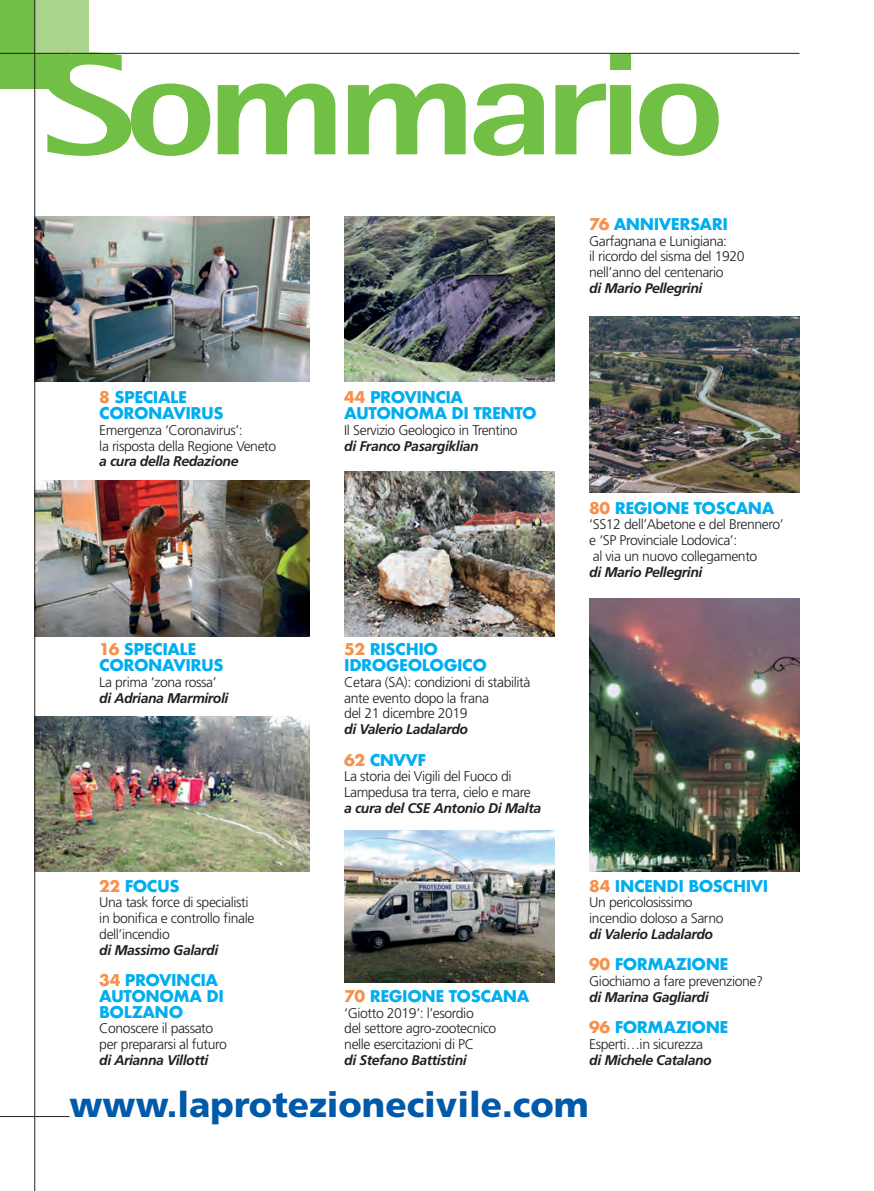
<style>
.page{position:relative;width:874px;height:1191px;background:#fff}
.page>*{position:absolute;margin:0;border:0;box-sizing:border-box;transform-origin:0 0}
.t1{font:800 145.25px "Rotis Sans Serif";letter-spacing:-.07em;color:#71bf44;scale:1.3 1}
.t2{font:900 35px "Frutiger";color:#0159a9}
.t3{font:700 15.75px/15.8px "Futura";letter-spacing:-.03em;color:#00aeef}
.t4{font:300 14px/15.8px "Frutiger";letter-spacing:-.03em;color:#231f20}
.t5{font:italic 700 14px "Frutiger";letter-spacing:-.03em;color:#231f20}
.s1{color:#f6914d}
</style>
<div class="page">
<img style="left:35px;top:217px;width:274px;height:165px">
<img style="left:35px;top:481px;width:274px;height:155px">
<img style="left:35px;top:716px;width:274px;height:155px">
<div style="left:0;top:0;width:69px;height:88px;background:#71bf44"></div>
<hr style="left:0;top:1116px;width:69px;height:1px;background:#231f20">
<div style="left:35px;top:0;width:53px;height:54px;background:#aad489"></div>
<hr style="left:34px;top:0;width:1px;height:1191px;background:#231f20">
<hr style="left:0;top:53px;width:799px;height:1px;background:#231f20">
<img style="left:344px;top:217px;width:210px;height:165px">
<img style="left:344px;top:471px;width:210px;height:165px">
<img style="left:344px;top:830px;width:210px;height:152px">
<img style="left:589px;top:316px;width:210px;height:176px">
<img style="left:589px;top:599px;width:210px;height:272px">
<h1 class="t1" style="left:38px;top:13px;width:530px">Sommario</h1>
<p class="t3" style="left:99px;top:389px;width:126px"><span class="s1">8</span> SPECIALE<br>CORONAVIRUS</p>
<p class="t4" style="left:99px;top:422px;width:178px">Emergenza ‘Coronavirus’:<br>la risposta della Regione Veneto</p>
<p class="t5" style="left:99px;top:453px;width:141px">a cura della Redazione</p>
<p class="t3" style="left:99px;top:641px;width:126px"><span class="s1">16</span> SPECIALE<br>CORONAVIRUS</p>
<p class="t4" style="left:99px;top:674px;width:119px">La prima ‘zona rossa’</p>
<p class="t5" style="left:99px;top:689px;width:130px">di Adriana Marmiroli</p>
<p class="t3" style="left:99px;top:878px;width:82px"><span class="s1">22</span> FOCUS</p>
<p class="t4" style="left:99px;top:894px;width:156px">Una task force di specialisti in bonifica e controllo finale dell’incendio</p>
<p class="t5" style="left:99px;top:941px;width:120px">di Massimo Galardi</p>
<p class="t3" style="left:99px;top:972px;width:126px"><span class="s1">34</span> PROVINCIA<br>AUTONOMA DI<br>BOLZANO</p>
<p class="t4" style="left:99px;top:1020px;width:129px">Conoscere il passato per prepararsi al futuro</p>
<p class="t5" style="left:99px;top:1052px;width:110px">di Arianna Villotti</p>
<p class="t3" style="left:344px;top:389px;width:194px"><span class="s1">44</span> PROVINCIA<br>AUTONOMA DI TRENTO</p>
<p class="t4" style="left:344px;top:422px;width:175px">Il Servizio Geologico in Trentino</p>
<p class="t5" style="left:344px;top:437px;width:136px">di Franco Pasargiklian</p>
<p class="t3" style="left:344px;top:641px;width:144px"><span class="s1">52</span> RISCHIO<br>IDROGEOLOGICO</p>
<p class="t4" style="left:344px;top:674px;width:187px">Cetara (SA): condizioni di stabilità ante evento dopo la frana<br>del 21 dicembre 2019</p>
<p class="t5" style="left:344px;top:721px;width:125px">di Valerio Ladalardo</p>
<p class="t3" style="left:344px;top:752px;width:83px"><span class="s1">62</span> CNVVF</p>
<p class="t4" style="left:344px;top:768px;width:188px">La storia dei Vigili del Fuoco di<br>Lampedusa tra terra, cielo e mare</p>
<p class="t5" style="left:344px;top:800px;width:198px">a cura del CSE Antonio Di Malta</p>
<p class="t3" style="left:344px;top:988px;width:187px"><span class="s1">70</span> REGIONE TOSCANA</p>
<p class="t4" style="left:344px;top:1005px;width:153px">‘Giotto 2019’: l’esordio<br>del settore agro-zootecnico nelle esercitazioni di PC</p>
<p class="t5" style="left:344px;top:1052px;width:124px">di Stefano Battistini</p>
<p class="t3" style="left:589px;top:216px;width:140px"><span class="s1">76</span> ANNIVERSARI</p>
<p class="t4" style="left:589px;top:233px;width:157px">Garfagnana e Lunigiana:<br>il ricordo del sisma del 1920 nell’anno del centenario</p>
<p class="t5" style="left:589px;top:280px;width:115px">di Mario Pellegrini</p>
<p class="t3" style="left:589px;top:500px;width:187px"><span class="s1">80</span> REGIONE TOSCANA</p>
<p class="t4" style="left:589px;top:516px;width:196px">‘SS12 dell’Abetone e del Brennero’ e ‘SP Provinciale Lodovica’:<br>al via un nuovo collegamento</p>
<p class="t5" style="left:589px;top:563px;width:115px">di Mario Pellegrini</p>
<p class="t3" style="left:589px;top:878px;width:180px"><span class="s1">84</span> INCENDI BOSCHIVI</p>
<p class="t4" style="left:589px;top:894px;width:136px">Un pericolosissimo incendio doloso a Sarno</p>
<p class="t5" style="left:589px;top:926px;width:125px">di Valerio Ladalardo</p>
<p class="t3" style="left:589px;top:956px;width:141px"><span class="s1">90</span> FORMAZIONE</p>
<p class="t4" style="left:589px;top:973px;width:175px">Giochiamo a fare prevenzione?</p>
<p class="t5" style="left:589px;top:989px;width:121px">di Marina Gagliardi</p>
<p class="t3" style="left:589px;top:1019px;width:141px"><span class="s1">96</span> FORMAZIONE</p>
<p class="t4" style="left:589px;top:1036px;width:115px">Esperti…in sicurezza</p>
<p class="t5" style="left:589px;top:1052px;width:124px">di Michele Catalano</p>
<h2 class="t2" style="left:69px;top:1083px;width:520px">www.laprotezionecivile.com</h2>
</div>
